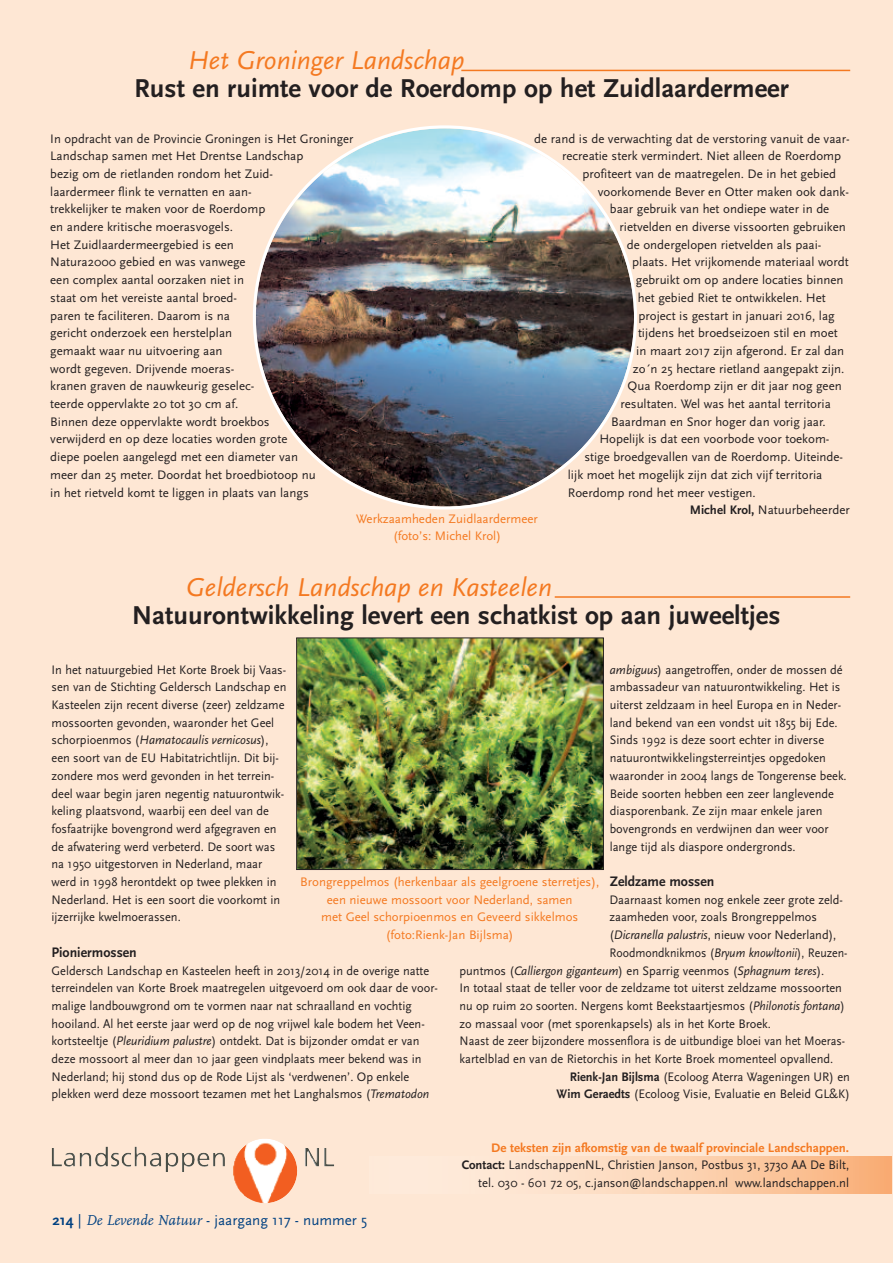
<style>
.page{position:relative;width:893px;height:1263px;background:#fee7d4}
.page>*{position:absolute;margin:0;border:0;box-sizing:border-box;transform-origin:0 0}
.t1{font:700 27px "Scala Sans";color:#231f20}
.t2{font:italic 27px "Scala Sans";color:#f47921}
.t3{font:15px "Scala Sans";color:#014181}
.t4{font:700 14.4px "Scala Sans";color:#231f20;scale:.96 1}
.t5{font:12.9px/17.7px "Scala Sans";color:#231f20;scale:.96 1}
.t6{font:12.9px/17.7px "Scala Sans";color:#231f20;text-align:right}
.t7{font:12.9px/17.7px "Scala Sans";color:#f47921;text-align:center}
.t8{font:12.9px "Scala Sans";color:#231f20;scale:.94 1}
.t9{font:12.9px "Scala Sans";color:#231f20;scale:.93 1}
.t10{font:italic 12.9px "Scala Sans";color:#231f20;scale:.96 1}
.t11{font:12.9px "Scala Sans";color:#231f20;scale:.92 1}
.s1{font-weight:700}
.s2{font-style:italic}
.s3{font-style:normal}
.s4{font-family:"FF Scala";font-style:italic}
.s5{font-weight:700;color:#f47921}
</style>
<div class="page">
<svg style="left:575px;top:1157px;width:317px;height:36px;background:#fbc9a2"></svg>
<img style="left:267px;top:1139px;width:25px;height:15px">
<hr style="left:555px;top:596px;width:295px;height:2px;background:#f47921">
<img style="left:298px;top:639px;width:304px;height:229px">
<div style="left:296px;top:637px;width:308px;height:233px;border:1px solid #231f20"></div>
<hr style="left:461px;top:70px;width:389px;height:1px;background:#f47921">
<img style="left:253px;top:125px;width:384px;height:384px">
<h1 class="t2" style="left:188px;top:43px;width:278px">Het Groninger Landschap</h1>
<h1 class="t1" style="left:134px;top:72px;width:656px">Rust en ruimte voor de Roerdomp op het Zuidlaardermeer</h1>
<p class="t6" style="left:50px;top:129px;width:305px;text-align:left">In opdracht van de Provincie Groningen is Het Groninger Landschap samen met Het Drentse Landschap<br>bezig om de rietlanden rondom het Zuid-<br>laardermeer flink te vernatten en aan-<br>trekkelijker te maken voor de Roerdomp<br>en andere kritische moerasvogels.<br>Het Zuidlaardermeergebied is een<br>Natura2000 gebied en was vanwege<br>een complex aantal oorzaken niet in<br>staat om het vereiste aantal broed-<br>paren te faciliteren. Daarom is na<br>gericht onderzoek een herstelplan<br>gemaakt waar nu uitvoering aan<br>wordt gegeven. Drijvende moeras-<br>kranen graven de nauwkeurig geselec-<br>teerde oppervlakte 20 tot 30 cm af.<br>Binnen deze oppervlakte wordt broekbos<br>verwijderd en op deze locaties worden grote<br>diepe poelen aangelegd met een diameter van<br>meer dan 25 meter. Doordat het broedbiotoop nu<br>in het rietveld komt te liggen in plaats van langs</p>
<p class="t6" style="left:534px;top:129px;width:317px">de rand is de verwachting dat de verstoring vanuit de vaar-</p>
<p class="t6" style="left:562px;top:147px;width:281px">recreatie sterk vermindert. Niet alleen de Roerdomp</p>
<p class="t6" style="left:582px;top:165px;width:255px">profiteert van de maatregelen. De in het gebied</p>
<p class="t6" style="left:598px;top:182px;width:253px">voorkomende Bever en Otter maken ook dank-</p>
<p class="t6" style="left:610px;top:200px;width:221px">baar gebruik van het ondiepe water in de</p>
<p class="t6" style="left:619px;top:218px;width:228px">rietvelden en diverse vissoorten gebruiken</p>
<p class="t6" style="left:627px;top:235px;width:196px">de ondergelopen rietvelden als paai-</p>
<p class="t6" style="left:632px;top:253px;width:218px">plaats. Het vrijkomende materiaal wordt</p>
<p class="t6" style="left:636px;top:271px;width:209px">gebruikt om op andere locaties binnen</p>
<p class="t6" style="left:638px;top:288px;width:189px">het gebied Riet te ontwikkelen. Het</p>
<p class="t6" style="left:638px;top:306px;width:198px">project is gestart in januari 2016, lag</p>
<p class="t6" style="left:638px;top:324px;width:201px">tijdens het broedseizoen stil en moet</p>
<p class="t6" style="left:636px;top:342px;width:210px">in maart 2017 zijn afgerond. Er zal dan</p>
<p class="t6" style="left:633px;top:359px;width:213px">zo´n 25 hectare rietland aangepakt zijn.</p>
<p class="t6" style="left:628px;top:377px;width:216px">Qua Roerdomp zijn er dit jaar nog geen</p>
<p class="t6" style="left:620px;top:395px;width:212px">resultaten. Wel was het aantal territoria</p>
<p class="t6" style="left:611px;top:412px;width:216px">Baardman en Snor hoger dan vorig jaar.</p>
<p class="t6" style="left:599px;top:430px;width:232px">Hopelijk is dat een voorbode voor toekom-</p>
<p class="t6" style="left:584px;top:448px;width:260px">stige broedgevallen van de Roerdomp. Uiteinde-</p>
<p class="t6" style="left:568px;top:466px;width:256px">lijk moet het mogelijk zijn dat zich vijf territoria</p>
<p class="t6" style="left:568px;top:483px;width:189px">Roerdomp rond het meer vestigen.</p>
<p class="t6" style="left:690px;top:501px;width:161px"><span class="s1">Michel Krol,</span> Natuurbeheerder</p>
<p class="t7" style="left:356px;top:509px;width:183px">Werkzaamheden Zuidlaardermeer (foto’s: Michel Krol)</p>
<h1 class="t2" style="left:186px;top:571px;width:368px">Geldersch Landschap en Kasteelen</h1>
<h1 class="t1" style="left:132px;top:599px;width:650px">Natuurontwikkeling levert een schatkist op aan juweeltjes</h1>
<p class="t5" style="left:610px;top:660px;width:248px"><span class="s2">ambiguus</span>) aangetroffen, onder de mossen dé ambassadeur van natuurontwikkeling. Het is uiterst zeldzaam in heel Europa en in Neder&shy;land bekend van een vondst uit 1855 bij Ede.<br>Sinds 1992 is deze soort echter in diverse natuurontwikkelingsterreintjes opgedoken waaronder in 2004 langs de Tongerense beek.<br>Beide soorten hebben een zeer langlevende diasporenbank. Ze zijn maar enkele jaren bovengronds en verdwijnen dan weer voor lange tijd als diaspore ondergronds.</p>
<p class="t4" style="left:610px;top:873px;width:111px">Zeldzame mossen</p>
<p class="t5" style="left:609px;top:890px;width:245px">Daarnaast komen nog enkele zeer grote zeld-</p>
<p class="t5" style="left:609px;top:908px;width:218px">zaamheden voor, zoals Brongreppelmos</p>
<p class="t5" style="left:609px;top:926px;width:238px">(<span class="s2">Dicranella palustris</span>, nieuw voor Nederland),</p>
<p class="t11" style="left:609px;top:945px;width:260px">Roodmondknikmos (<span class="s2">Bryum knowltonii</span>), Reuzen-</p>
<p class="t10" style="left:460px;top:962px;width:382px"><span class="s3">puntmos (</span>Calliergon giganteum<span class="s3">) en Sparrig veenmos (</span>Sphagnum teres<span class="s3">).</span></p>
<p class="t5" style="left:460px;top:979px;width:400px">In totaal staat de teller voor de zeldzame tot uiterst zeldzame mossoorten</p>
<p class="t8" style="left:460px;top:998px;width:411px">nu op ruim 20 soorten. Nergens komt Beekstaartjesmos (<span class="s2">Philonotis fontana</span>)</p>
<p class="t5" style="left:460px;top:1014px;width:326px">zo massaal voor (met sporenkapsels) als in het Korte Broek.</p>
<p class="t9" style="left:460px;top:1033px;width:416px">Naast de zeer bijzondere mossenflora is de uitbundige bloei van het Moeras-</p>
<p class="t5" style="left:460px;top:1050px;width:391px">kartelblad en van de Rietorchis in het Korte Broek momenteel opvallend.</p>
<p class="t5" style="left:570px;top:1067px;width:293px"><span class="s1">Rienk-Jan Bijlsma</span> (Ecoloog Aterra Wageningen UR) en</p>
<p class="t5" style="left:557px;top:1085px;width:307px"><span class="s1">Wim Geraedts</span> (Ecoloog Visie, Evaluatie en Beleid GL&amp;K)</p>
<p class="t5" style="left:52px;top:660px;width:246px">In het natuurgebied Het Korte Broek bij Vaas&shy;sen van de Stichting Geldersch Landschap en Kasteelen zijn recent diverse (zeer) zeldzame mossoorten gevonden, waaronder het Geel schorpioenmos (<span class="s2">Hamatocaulis vernicosus</span>), een soort van de EU Habitatrichtlijn. Dit bij&shy;zondere mos werd gevonden in het terrein&shy;deel waar begin jaren negentig natuurontwik&shy;keling plaatsvond, waarbij een deel van de fosfaatrijke bovengrond werd afgegraven en de afwatering werd verbeterd. De soort was na 1950 uitgestorven in Nederland, maar werd in 1998 herontdekt op twee plekken in Nederland. Het is een soort die voorkomt in ijzerrijke kwelmoerassen.</p>
<p class="t4" style="left:52px;top:943px;width:90px">Pioniermossen</p>
<p class="t5" style="left:52px;top:961px;width:404px">Geldersch Landschap en Kasteelen heeft in 2013/2014 in de overige natte terreindelen van Korte Broek maatregelen uitgevoerd om ook daar de voor&shy;malige landbouwgrond om te vormen naar nat schraalland en vochtig hooiland. Al het eerste jaar werd op de nog vrijwel kale bodem het Veen&shy;kortsteeltje (<span class="s2">Pleuridium palustre</span>) ontdekt. Dat is bijzonder omdat er van deze mossoort al meer dan 10 jaar geen vindplaats meer bekend was in Nederland; hij stond dus op de Rode Lijst als ‘verdwenen’. Op enkele plekken werd deze mossoort tezamen met het Langhalsmos (<span class="s2">Trematodon</span></p>
<p class="t7" style="left:300px;top:873px;width:301px">Brongreppelmos (herkenbaar als geelgroene sterretjes), een nieuwe mossoort voor Nederland, samen<br>met Geel schorpioenmos en Geveerd sikkelmos (foto:Rienk-Jan Bijlsma)</p>
<p class="t3" style="left:53px;top:1211px;width:316px"><span class="s1">214</span> | <span class="s4">De Levende Natuur</span> - jaargang 117 - nummer 5</p>
<p class="t6" style="left:462px;top:1138px;width:389px"><span class="s5">De teksten zijn afkomstig van de twaalf provinciale Landschappen.<br></span><span class="s1">Contact:</span> LandschappenNL, Christien Janson, Postbus 31, 3730 AA De Bilt, tel. 030 - 601 72 05, c.janson@landschappen.nl www.landschappen.nl</p>
</div>
